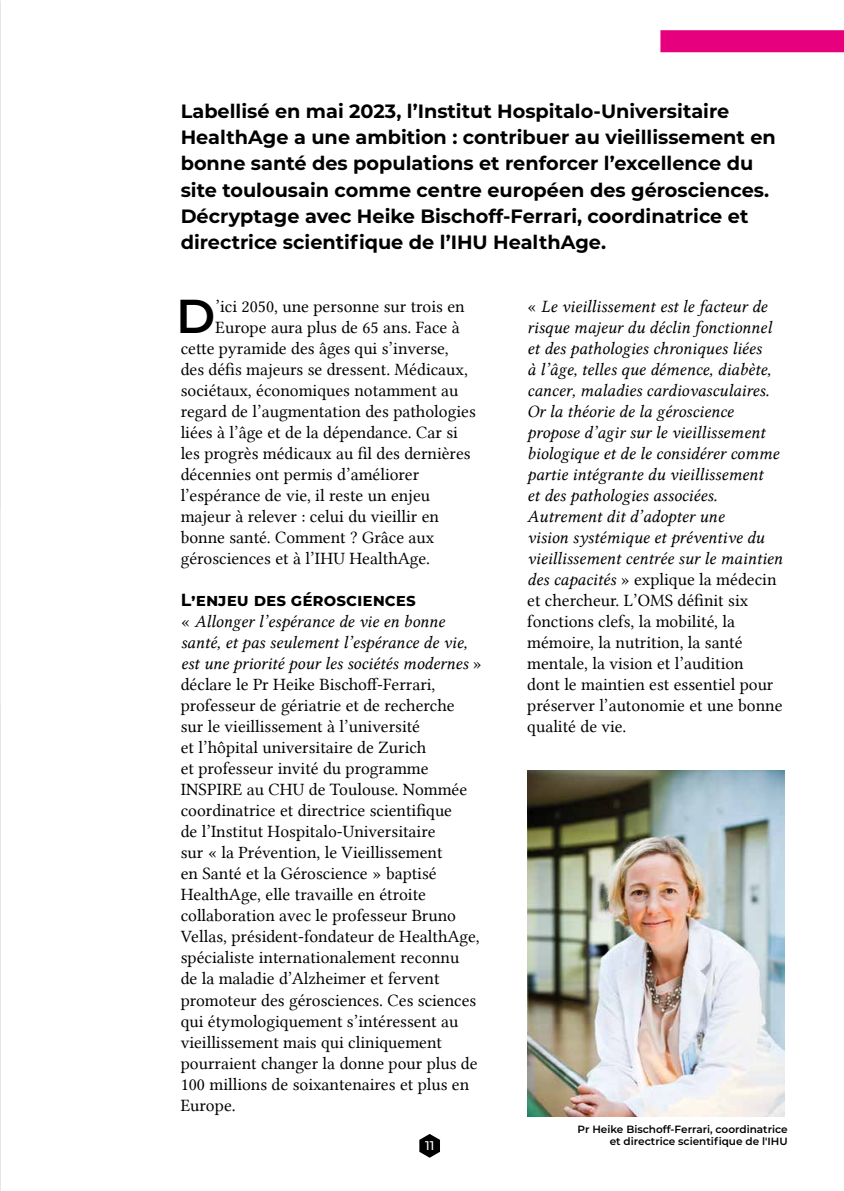
<style>
.page{position:relative;width:844px;height:1191px;background:#fff}
.page>*{position:absolute;margin:0;border:0;box-sizing:border-box;transform-origin:0 0}
.t1{font:600 47.43px "Montserrat";color:#000}
.t2{font:700 19.25px/26.2px "Montserrat";color:#000}
.t3{font:17.5px/21px "Lin Libertine";color:#000}
.t4{font:17.5px/21px "Lin Libertine I";color:#000}
.t5{font:700 17.5px "Montserrat";color:#000}
.t6{font:500 12.6px "Montserrat";color:#fff}
.t7{font:600 10.5px/12.2px "Montserrat";color:#000;text-align:right}
.s1{font-family:"Lin Libertine"}
.s2{font-family:"Lin Libertine I"}
</style>
<div class="page">
<svg style="left:419px;top:1134px;width:21px;height:23px"></svg>
<div style="left:660px;top:30px;width:183px;height:22px;background:#e6007d"></div>
<img style="left:527px;top:771px;width:257px;height:345px">
<p class="t2" style="left:181px;top:97px;width:596px">Labellisé en mai 2023, l’Institut Hospitalo-Universitaire HealthAge a une ambition : contribuer au vieillissement en bonne santé des populations et renforcer l’excellence du site toulousain comme centre européen des gérosciences.<br>Décryptage avec Heike Bischoff-Ferrari, coordinatrice et directrice scientifique de l’IHU HealthAge.</p>
<h1 class="t1" style="left:176px;top:283px;width:41px">D</h1>
<p class="t3" style="left:215px;top:296px;width:251px">’ici 2050, une personne sur trois en</p>
<p class="t3" style="left:215px;top:317px;width:246px">Europe aura plus de 65 ans. Face à</p>
<p class="t3" style="left:181px;top:338px;width:269px">cette pyramide des âges qui s’inverse,</p>
<p class="t3" style="left:181px;top:359px;width:289px">des défis majeurs se dressent. Médicaux,</p>
<p class="t3" style="left:181px;top:380px;width:279px">sociétaux, économiques notamment au</p>
<p class="t3" style="left:181px;top:401px;width:296px">regard de l’augmentation des pathologies</p>
<p class="t3" style="left:181px;top:422px;width:278px">liées à l’âge et de la dépendance. Car si</p>
<p class="t3" style="left:181px;top:443px;width:291px">les progrès médicaux au fil des dernières</p>
<p class="t3" style="left:181px;top:464px;width:240px">décennies ont permis d’améliorer</p>
<p class="t3" style="left:181px;top:485px;width:251px">l’espérance de vie, il reste un enjeu</p>
<p class="t3" style="left:181px;top:506px;width:260px">majeur à relever : celui du vieillir en</p>
<p class="t3" style="left:181px;top:527px;width:255px">bonne santé. Comment ? Grâce aux</p>
<p class="t3" style="left:181px;top:548px;width:251px">gérosciences et à l’IHU HealthAge.</p>
<p class="t5" style="left:181px;top:587px;width:236px">L’enjeu des gérosciences</p>
<p class="t4" style="left:181px;top:612px;width:303px"><span class="s1">«</span> Allonger l’espérance de vie en bonne santé, et pas seulement l’espérance de vie, est une priorité pour les sociétés modernes <span class="s1">»</span></p>
<p class="t3" style="left:181px;top:674px;width:300px">déclare le Pr Heike Bischoff-Ferrari, professeur de gériatrie et de recherche sur le vieillissement à l’université<br>et l’hôpital universitaire de Zurich<br>et professeur invité du programme INSPIRE au CHU de Toulouse. Nommée coordinatrice et directrice scientifique<br>de l’Institut Hospitalo-Universitaire<br>sur « la Prévention, le Vieillissement<br>en Santé et la Géroscience » baptisé HealthAge, elle travaille en étroite collaboration avec le professeur Bruno Vellas, président-fondateur de HealthAge, spécialiste internationalement reconnu de la maladie d’Alzheimer et fervent promoteur des gérosciences. Ces sciences qui étymologiquement s’intéressent au vieillissement mais qui cliniquement pourraient changer la donne pour plus de 100 millions de soixantenaires et plus en Europe.</p>
<p class="t6" style="left:425px;top:1136px;width:11px">11</p>
<p class="t4" style="left:527px;top:297px;width:257px"><span class="s1">«</span> Le vieillissement est le facteur de risque majeur du déclin fonctionnel et des pathologies chroniques liées<br>à l’âge, telles que démence, diabète, cancer, maladies cardiovasculaires.<br>Or la théorie de la géroscience propose d’agir sur le vieillissement biologique et de le considérer comme partie intégrante du vieillissement<br>et des pathologies associées.<br>Autrement dit d’adopter une<br>vision systémique et préventive du vieillissement centrée sur le maintien</p>
<p class="t3" style="left:527px;top:569px;width:257px"><span class="s2">des capacités</span> » explique la médecin et chercheur. L’OMS définit six fonctions clefs, la mobilité, la mémoire, la nutrition, la santé mentale, la vision et l’audition<br>dont le maintien est essentiel pour préserver l’autonomie et une bonne qualité de vie.</p>
<p class="t7" style="left:577px;top:1122px;width:211px">Pr Heike Bischoff-Ferrari, coordinatrice et directrice scientifique de l'IHU</p>
</div>
